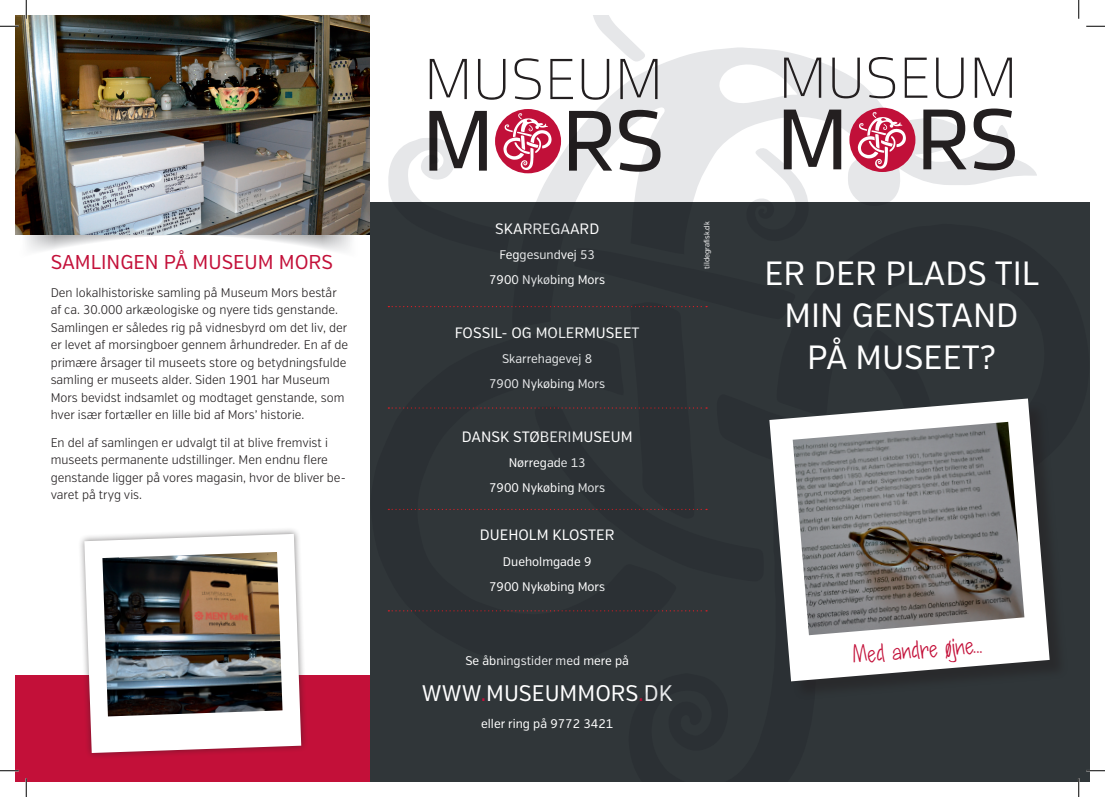
<style>
.page{position:relative;width:1105px;height:797px;background:#fff}
.page>*{position:absolute;margin:0;border:0;box-sizing:border-box;transform-origin:0 0}
.t1{font:33.5px/42px "Verb Cond";color:#fff;text-align:center}
.t2{font:24.62px "Andorra Script";color:#c31039}
.t3{font:22.5px "Verb Cond";color:#fff}
.t4{font:20px "Verb Cond";color:#c31039}
.t5{font:15px "Verb Cond";color:#fff}
.t6{font:300 12.5px/17.5px "Verb Cond";color:#231f20}
.t7{font:12.5px/25.4px "Verb Cond";color:#fff;text-align:center}
.t8{font:7.5px "Verb Cond";color:#fff}
.s1{color:#c31039}
</style>
<div class="page">
<div style="left:370px;top:202px;width:719px;height:579px;background:#303639"></div>
<svg style="left:430px;top:59px;width:37px;height:40px"></svg>
<svg style="left:478px;top:59px;width:27px;height:41px"></svg>
<svg style="left:25px;top:235px;width:327px;height:16px"></svg>
<svg style="left:514px;top:47px;width:523px;height:138px"></svg>
<svg style="left:582px;top:16px;width:75px;height:84px"></svg>
<svg style="left:974px;top:108px;width:41px;height:62px"></svg>
<svg style="left:784px;top:58px;width:37px;height:40px"></svg>
<svg style="left:832px;top:58px;width:28px;height:40px"></svg>
<svg style="left:869px;top:57px;width:26px;height:41px"></svg>
<svg style="left:905px;top:58px;width:22px;height:40px"></svg>
<svg style="left:936px;top:58px;width:27px;height:40px"></svg>
<svg style="left:975px;top:58px;width:37px;height:40px"></svg>
<svg style="left:388px;top:110px;width:578px;height:400px"></svg>
<svg style="left:769px;top:398px;width:281px;height:283px;fill:#fff"></svg>
<img style="left:793px;top:422px;width:231px;height:213px">
<img style="left:16px;top:16px;width:354px;height:219px">
<div style="left:16px;top:675px;width:354px;height:106px;background:#c31039"></div>
<div style="left:78px;top:527px;width:230px;height:232px;background:#231f20;opacity:.5"></div>
<svg style="left:84px;top:534px;width:217px;height:219px;fill:#fff"></svg>
<img style="left:102px;top:552px;width:180px;height:164px">
<svg style="left:0;top:25px;width:19px;height:2px"></svg>
<svg style="left:1086px;top:25px;width:19px;height:2px"></svg>
<svg style="left:0;top:770px;width:19px;height:1px"></svg>
<svg style="left:1086px;top:770px;width:19px;height:1px"></svg>
<svg style="left:25px;top:0;width:2px;height:19px"></svg>
<svg style="left:25px;top:778px;width:2px;height:19px"></svg>
<svg style="left:1078px;top:0;width:1px;height:19px"></svg>
<svg style="left:1078px;top:778px;width:1px;height:19px"></svg>
<h3 class="t4" style="left:51px;top:250px;width:284px">SAMLINGEN PÅ MUSEUM MORS</h3>
<p class="t6" style="left:51px;top:284px;width:299px">Den lokalhistoriske samling på Museum Mors består af ca. 30.000 arkæologiske og nyere tids genstande.<br>Samlingen er således rig på vidnesbyrd om det liv, der er levet af morsingboer gennem århundreder. En af de primære årsager til museets store og betydningsfulde samling er museets alder. Siden 1901 har Museum Mors bevidst indsamlet og modtaget genstande, som hver især fortæller en lille bid af Mors’ historie.</p>
<p class="t6" style="left:51px;top:434px;width:297px">En del af samlingen er udvalgt til at blive fremvist i museets permanente udstillinger. Men endnu flere genstande ligger på vores magasin, hvor de bliver be&shy;varet på tryg vis.</p>
<p class="t5" style="left:495px;top:219px;width:106px">SKARREGAARD</p>
<p class="t7" style="left:489px;top:242px;width:118px">Feggesundvej 53<br>7900 Nykøbing Mors</p>
<p class="t5" style="left:455px;top:323px;width:186px">FOSSIL- OG MOLERMUSEET</p>
<p class="t7" style="left:489px;top:346px;width:118px">Skarrehagevej 8<br>7900 Nykøbing Mors</p>
<p class="t5" style="left:462px;top:427px;width:172px">DANSK STØBERIMUSEUM</p>
<p class="t7" style="left:489px;top:450px;width:118px">Nørregade 13<br>7900 Nykøbing Mors</p>
<p class="t5" style="left:480px;top:526px;width:136px">DUEHOLM KLOSTER</p>
<p class="t7" style="left:489px;top:549px;width:118px">Dueholmgade 9<br>7900 Nykøbing Mors</p>
<p class="t7" style="left:465px;top:648px;width:165px">Se åbningstider med mere på</p>
<h3 class="t3" style="left:422px;top:679px;width:252px">WWW<span class="s1">.</span>MUSEUMMORS<span class="s1">.</span>DK</h3>
<p class="t7" style="left:481px;top:710px;width:134px">eller ring på 9772 3421</p>
<p class="t8" style="left:702px;top:269px;width:49px;rotate:-90deg">tildegrafisk.dk</p>
<h1 class="t1" style="left:764px;top:253px;width:276px">ER DER PLADS TIL<br>MIN GENSTAND<br>PÅ MUSEET?</h1>
<h2 class="t2" style="left:851px;top:637px;width:132px;rotate:-5deg">Med andre øjne...</h2>
</div>
